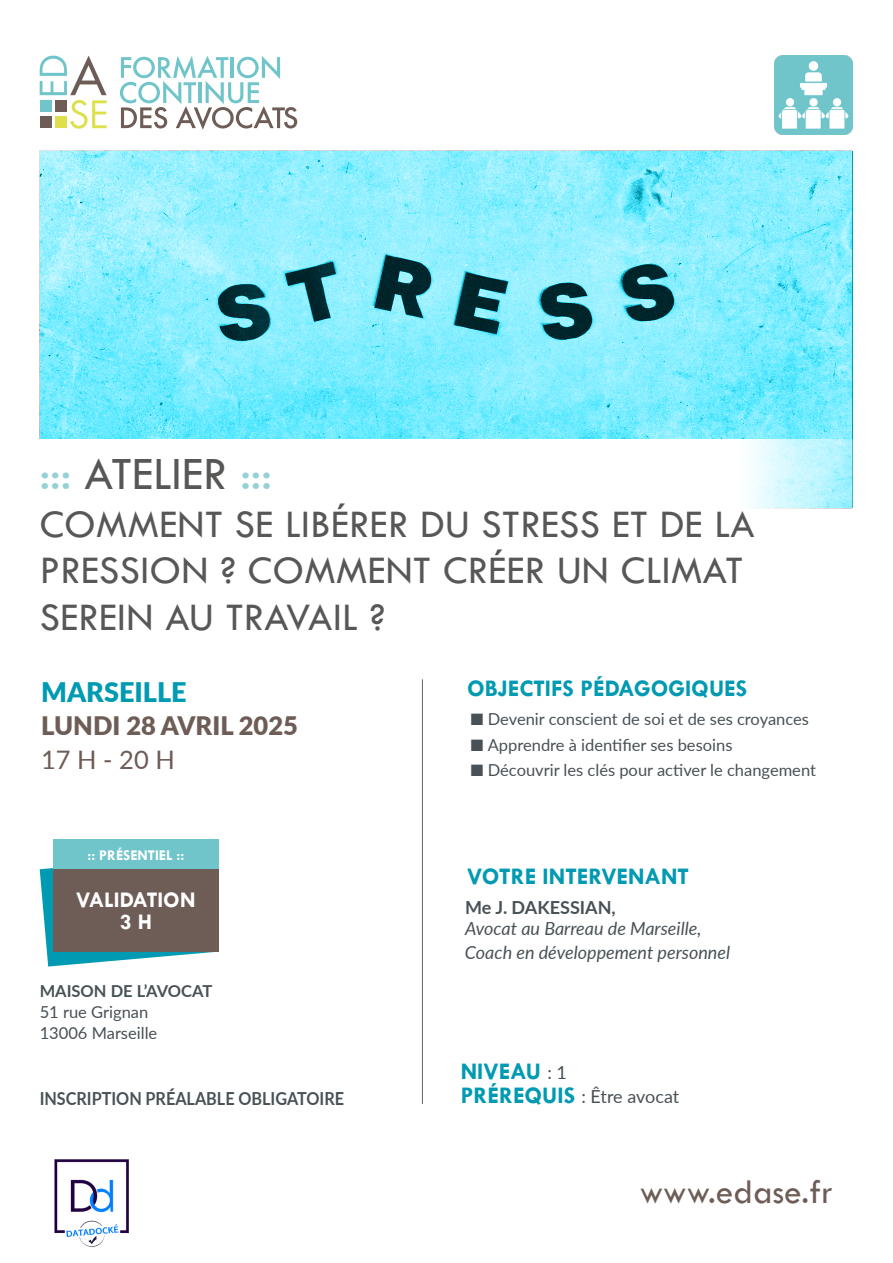
<style>
.page{position:relative;width:893px;height:1263px;background:#fff}
.page>*{position:absolute;margin:0;border:0;box-sizing:border-box;transform-origin:0 0}
.t1{font:48px "Tw Cen";color:#575756}
.t2{font:40.5px/46.5px "Tw Cen";letter-spacing:.01em;color:#575756}
.t3{font:35.25px "Tw Cen";color:#6e5d57}
.t4{font:900 27px "Lato";color:#009ab2}
.t5{font:900 25.5px "Lato";color:#6e5d57}
.t6{font:25.5px "Lato";color:#6e5d57}
.t7{font:700 24px "Tw Cen";color:#009ab2}
.t8{font:700 22.5px/22.5px "Tw Cen";color:#fff;text-align:center}
.t9{font:italic 18px/24px "Lato";color:#485156}
.t10{font:700 18px "Lato";color:#485156;scale:.9 1}
.t11{font:18px "Lato";letter-spacing:-.01em;color:#485156}
.t12{font:700 18px "Lato";color:#485156}
.t13{font:16.5px/21px "Lato";color:#485156}
.t14{font:700 16.5px "Lato";color:#485156}
.t15{font:700 15px "Tw Cen";color:#fff}
.s1{color:#95d1d5}
.s2{font-family:"Lato";font-weight:400;font-size:18px;color:#485156}
.s3{font-family:"Tw Cen";font-weight:700;font-size:24px;color:#009ab2}
</style>
<div class="page">
<img style="left:54px;top:1159px;width:75px;height:88px">
<hr style="left:422px;top:679px;width:1px;height:425px;background:#6e5d57">
<svg style="left:40px;top:152px;width:813px;height:287px;background:#7de4f5"></svg>
<svg style="left:40px;top:56px;width:67px;height:73px"></svg>
<div style="left:40px;top:100px;width:12px;height:12px;background:#70c5ca"></div>
<div style="left:55px;top:100px;width:12px;height:12px;background:#6e5d57"></div>
<div style="left:40px;top:116px;width:12px;height:12px;background:#6e5d57"></div>
<div style="left:55px;top:116px;width:12px;height:12px;background:#dddf4b"></div>
<svg style="left:120px;top:56px;width:177px;height:74px"></svg>
<svg style="left:40px;top:868px;width:174px;height:98px"></svg>
<div style="left:53px;top:868px;width:166px;height:84px;background:#6e5d57"></div>
<div style="left:53px;top:840px;width:166px;height:29px;background:#70c5ca"></div>
<img style="left:774px;top:56px;width:79px;height:78px">
<h1 class="t1" style="left:40px;top:445px;width:234px"><span class="s1">:::</span> ATELIER <span class="s1">:::</span></h1>
<h2 class="t2" style="left:40px;top:500px;width:717px">COMMENT SE LIBÉRER DU STRESS ET DE LA<br>PRESSION ? COMMENT CRÉER UN CLIMAT<br>SEREIN AU TRAVAIL ?</h2>
<h3 class="t4" style="left:41px;top:671px;width:147px">MARSEILLE</h3>
<h3 class="t5" style="left:41px;top:707px;width:258px">LUNDI 28 AVRIL 2025</h3>
<h3 class="t6" style="left:41px;top:742px;width:135px">17 H - 20 H</h3>
<p class="t15" style="left:88px;top:846px;width:98px">:: PRÉSENTIEL ::</p>
<h3 class="t8" style="left:76px;top:888px;width:121px">VALIDATION<br>3 H</h3>
<p class="t14" style="left:40px;top:979px;width:174px">MAISON DE L’AVOCAT</p>
<p class="t13" style="left:40px;top:1001px;width:119px">51 rue Grignan<br>13006 Marseille</p>
<h3 class="t7" style="left:467px;top:674px;width:282px">OBJECTIFS PÉDAGOGIQUES</h3>
<p class="t13" style="left:471px;top:708px;width:340px">■ Devenir conscient de soi et de ses croyances</p>
<p class="t13" style="left:471px;top:733px;width:263px">■ Apprendre à identifier ses besoins</p>
<p class="t13" style="left:471px;top:759px;width:347px">■ Découvrir les clés pour activer le changement</p>
<h3 class="t7" style="left:467px;top:861px;width:223px">VOTRE INTERVENANT</h3>
<p class="t12" style="left:465px;top:894px;width:152px">Me J. DAKESSIAN,</p>
<p class="t9" style="left:465px;top:916px;width:267px">Avocat au Barreau de Marseille,<br>Coach en développement personnel</p>
<h3 class="t7" style="left:461px;top:1057px;width:108px">NIVEAU <span class="s2">: 1</span></h3>
<p class="t10" style="left:40px;top:1085px;width:340px">INSCRIPTION PRÉALABLE OBLIGATOIRE</p>
<p class="t11" style="left:461px;top:1084px;width:220px"><span class="s3">PRÉREQUIS</span> : Être avocat</p>
<h3 class="t3" style="left:640px;top:1170px;width:195px">www.edase.fr</h3>
</div>
